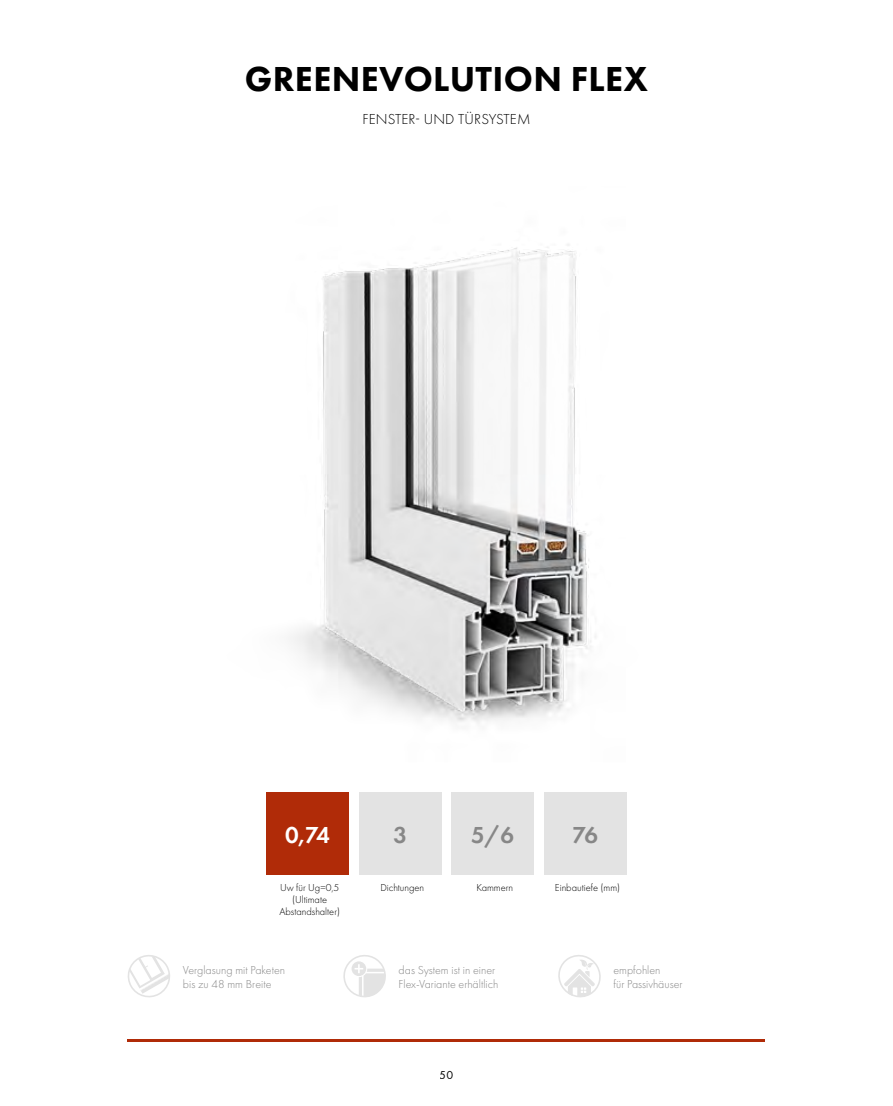
<style>
.page{position:relative;width:893px;height:1106px;background:#fff}
.page>*{position:absolute;margin:0;border:0;box-sizing:border-box;transform-origin:0 0}
.t1{font:800 36px "Futura PT";letter-spacing:.01em;color:#000}
.t2{font:600 24px "Futura PT";color:#878787}
.t3{font:600 24px "Futura PT";color:#fff}
.t4{font:300 15px "Futura PT";letter-spacing:.01em;color:#000}
.t5{font:300 12px/14.4px "Futura PT";color:#878787}
.t6{font:12px "Futura PT";color:#000}
.t7{font:300 10.5px/12px "Futura PT";color:#000;text-align:center}
</style>
<div class="page">
<img style="left:290px;top:244px;width:306px;height:480px">
<svg style="left:128px;top:955px;width:42px;height:43px"></svg>
<svg style="left:343px;top:955px;width:43px;height:43px"></svg>
<svg style="left:558px;top:955px;width:43px;height:43px"></svg>
<div style="left:266px;top:792px;width:83px;height:82px;background:#b02b08"></div>
<div style="left:359px;top:792px;width:82px;height:82px;background:#e3e3e3"></div>
<div style="left:452px;top:792px;width:82px;height:82px;background:#e3e3e3"></div>
<div style="left:544px;top:792px;width:82px;height:82px;background:#e3e3e3"></div>
<hr style="left:128px;top:1039px;width:637px;height:3px;background:#b02b08">
<h1 class="t1" style="left:245px;top:57px;width:405px">GREENEVOLUTION FLEX</h1>
<p class="t4" style="left:362px;top:110px;width:169px">FENSTER- UND TÜRSYSTEM</p>
<h2 class="t3" style="left:285px;top:819px;width:46px">0,74</h2>
<p class="t7" style="left:279px;top:881px;width:62px">Uw für Ug=0,5 (Ultimate<br>Abstandshalter)</p>
<h2 class="t2" style="left:393px;top:819px;width:15px">3</h2>
<p class="t7" style="left:380px;top:881px;width:45px">Dichtungen</p>
<h2 class="t2" style="left:471px;top:819px;width:44px">5/6</h2>
<p class="t7" style="left:477px;top:881px;width:38px">Kammern</p>
<h2 class="t2" style="left:573px;top:819px;width:27px">76</h2>
<p class="t7" style="left:555px;top:881px;width:67px">Einbautiefe (mm)</p>
<p class="t5" style="left:183px;top:962px;width:104px">Verglasung mit Paketen bis zu 48 mm Breite</p>
<p class="t5" style="left:399px;top:962px;width:101px">das System ist in einer<br>Flex-Variante erhältlich</p>
<p class="t5" style="left:613px;top:962px;width:71px">empfohlen<br>für Passivhäuser</p>
<p class="t6" style="left:440px;top:1067px;width:15px">50</p>
</div>
